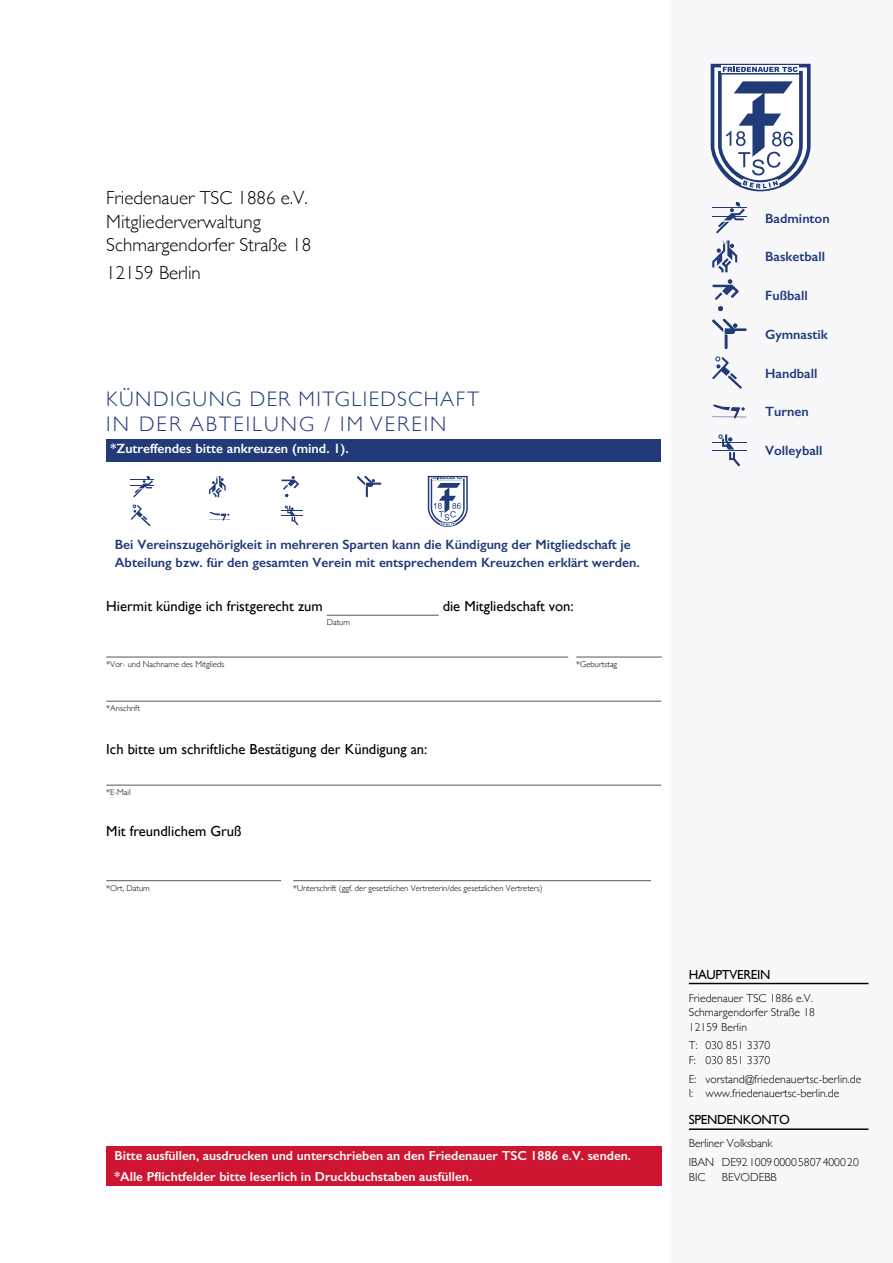
<style>
.page{position:relative;width:893px;height:1263px;background:#fff}
.page>*{position:absolute;margin:0;border:0;box-sizing:border-box;transform-origin:0 0}
.t1{font:300 21px/25.2px "Gill Sans";letter-spacing:.075em;color:#223a78}
.t2{font:300 18.9px/23.4px "Gill Sans";color:#000}
.t3{font:14.55px "Gill Sans";color:#000}
.t4{font:600 13.5px/18px "Gill Sans";color:#223a78}
.t5{font:600 13.5px "Gill Sans";color:#fff}
.t6{font:600 13.2px/21.6px "Gill Sans";color:#fff}
.t7{font:13.2px "Gill Sans";letter-spacing:-.025em;color:#000}
.t8{font:300 11.7px/14.5px "Gill Sans";color:#000}
.t9{font:300 8.55px "Gill Sans";color:#000}
</style>
<div class="page">
<div style="left:671px;top:0;width:222px;height:1263px;background:#f8f8fb"></div>
<hr style="left:712px;top:417px;width:34px;height:1px;background:#223a78">
<svg style="left:713px;top:404px;width:32px;height:15px"></svg>
<hr style="left:712px;top:442px;width:35px;height:1px;background:#223a78">
<hr style="left:712px;top:450px;width:35px;height:1px;background:#223a78">
<svg style="left:719px;top:434px;width:21px;height:32px"></svg>
<hr style="left:689px;top:983px;width:179px;height:1px;background:#000">
<hr style="left:689px;top:1128px;width:179px;height:2px;background:#000">
<hr style="left:712px;top:216px;width:34px;height:1px;background:#223a78">
<hr style="left:712px;top:207px;width:34px;height:1px;background:#223a78">
<svg style="left:716px;top:202px;width:29px;height:31px"></svg>
<svg style="left:712px;top:240px;width:25px;height:32px"></svg>
<svg style="left:718px;top:306px;width:5px;height:5px"></svg>
<svg style="left:712px;top:279px;width:26px;height:21px"></svg>
<svg style="left:712px;top:319px;width:34px;height:30px"></svg>
<svg style="left:712px;top:357px;width:30px;height:32px"></svg>
<svg style="left:711px;top:64px;width:100px;height:127px"></svg>
<div style="left:106px;top:1146px;width:556px;height:21px;background:#ce1531"></div>
<div style="left:106px;top:1168px;width:556px;height:17px;background:#ce1531"></div>
<hr style="left:327px;top:615px;width:112px;height:1px;background:#575756">
<hr style="left:106px;top:657px;width:462px;height:1px;background:#575756">
<hr style="left:576px;top:657px;width:86px;height:1px;background:#575756">
<hr style="left:106px;top:701px;width:555px;height:1px;background:#575756">
<hr style="left:106px;top:785px;width:555px;height:1px;background:#575756">
<hr style="left:106px;top:880px;width:175px;height:1px;background:#575756">
<hr style="left:293px;top:880px;width:358px;height:1px;background:#575756">
<div style="left:106px;top:439px;width:555px;height:22px;background:#223a78"></div>
<svg style="left:131px;top:476px;width:23px;height:21px"></svg>
<svg style="left:209px;top:476px;width:17px;height:21px"></svg>
<svg style="left:281px;top:476px;width:18px;height:21px"></svg>
<svg style="left:357px;top:476px;width:24px;height:21px"></svg>
<svg style="left:131px;top:505px;width:20px;height:21px"></svg>
<svg style="left:209px;top:512px;width:21px;height:9px"></svg>
<svg style="left:281px;top:506px;width:22px;height:19px"></svg>
<svg style="left:428px;top:476px;width:40px;height:51px"></svg>
<h2 class="t2" style="left:106px;top:186px;width:206px">Friedenauer TSC 1886 e.V.<br>Mitgliederverwaltung<br>Schmargendorfer Straße 18</h2>
<h2 class="t2" style="left:106px;top:260px;width:96px">12159 Berlin</h2>
<h1 class="t1" style="left:106px;top:385px;width:374px">KÜNDIGUNG DER MITGLIEDSCHAFT<br>IN DER ABTEILUNG / IM VEREIN</h1>
<p class="t5" style="left:111px;top:440px;width:240px">*Zutreffendes bitte ankreuzen (mind. 1).</p>
<p class="t4" style="left:115px;top:535px;width:526px">Bei Vereinszugehörigkeit in mehreren Sparten kann die Kündigung der Mitgliedschaft je<br>Abteilung bzw. für den gesamten Verein mit entsprechendem Kreuzchen erklärt werden.</p>
<p class="t3" style="left:106px;top:597px;width:218px">Hiermit kündige ich fristgerecht zum</p>
<p class="t9" style="left:327px;top:615px;width:25px">Datum</p>
<p class="t3" style="left:443px;top:597px;width:132px">die Mitgliedschaft von:</p>
<p class="t9" style="left:106px;top:657px;width:120px">*Vor- und Nachname des Mitglieds</p>
<p class="t9" style="left:576px;top:657px;width:42px">*Geburtstag</p>
<p class="t9" style="left:106px;top:701px;width:35px">*Anschrift</p>
<p class="t3" style="left:106px;top:740px;width:323px">Ich bitte um schriftliche Bestätigung der Kündigung an:</p>
<p class="t9" style="left:106px;top:785px;width:26px">*E-Mail</p>
<p class="t3" style="left:106px;top:822px;width:137px">Mit freundlichem Gruß</p>
<p class="t9" style="left:106px;top:881px;width:45px">*Ort, Datum</p>
<p class="t9" style="left:293px;top:881px;width:251px">*Unterschrift (ggf. der gesetzlichen Vertreterin/des gesetzlichen Vertreters)</p>
<p class="t6" style="left:115px;top:1144px;width:518px">Bitte ausfüllen, ausdrucken und unterschrieben an den Friedenauer TSC 1886 e.V. senden. *Alle Pflichtfelder bitte leserlich in Druckbuchstaben ausfüllen.</p>
<p class="t4" style="left:765px;top:209px;width:66px">Badminton</p>
<p class="t4" style="left:765px;top:248px;width:62px">Basketball</p>
<p class="t4" style="left:765px;top:286px;width:44px">Fußball</p>
<p class="t4" style="left:765px;top:325px;width:64px">Gymnastik</p>
<p class="t4" style="left:765px;top:364px;width:54px">Handball</p>
<p class="t4" style="left:765px;top:403px;width:45px">Turnen</p>
<p class="t4" style="left:765px;top:441px;width:59px">Volleyball</p>
<p class="t7" style="left:689px;top:966px;width:83px">HAUPTVEREIN</p>
<p class="t8" style="left:689px;top:990px;width:128px">Friedenauer TSC 1886 e.V.<br>Schmargendorfer Straße 18<br>12159 Berlin</p>
<p class="t8" style="left:689px;top:1038px;width:83px">T: 030 851 3370<br>F: 030 851 3370</p>
<p class="t8" style="left:689px;top:1071px;width:174px">E: vorstand@friedenauertsc-berlin.de<br>I: www.friedenauertsc-berlin.de</p>
<p class="t7" style="left:689px;top:1112px;width:103px">SPENDENKONTO</p>
<p class="t8" style="left:689px;top:1133px;width:171px;line-height:18.8px">Berliner Volksbank<br>IBAN DE92100900005807400020</p>
<p class="t8" style="left:689px;top:1169px;width:18px">BIC</p>
<p class="t8" style="left:722px;top:1169px;width:56px">BEVODEBB</p>
</div>
